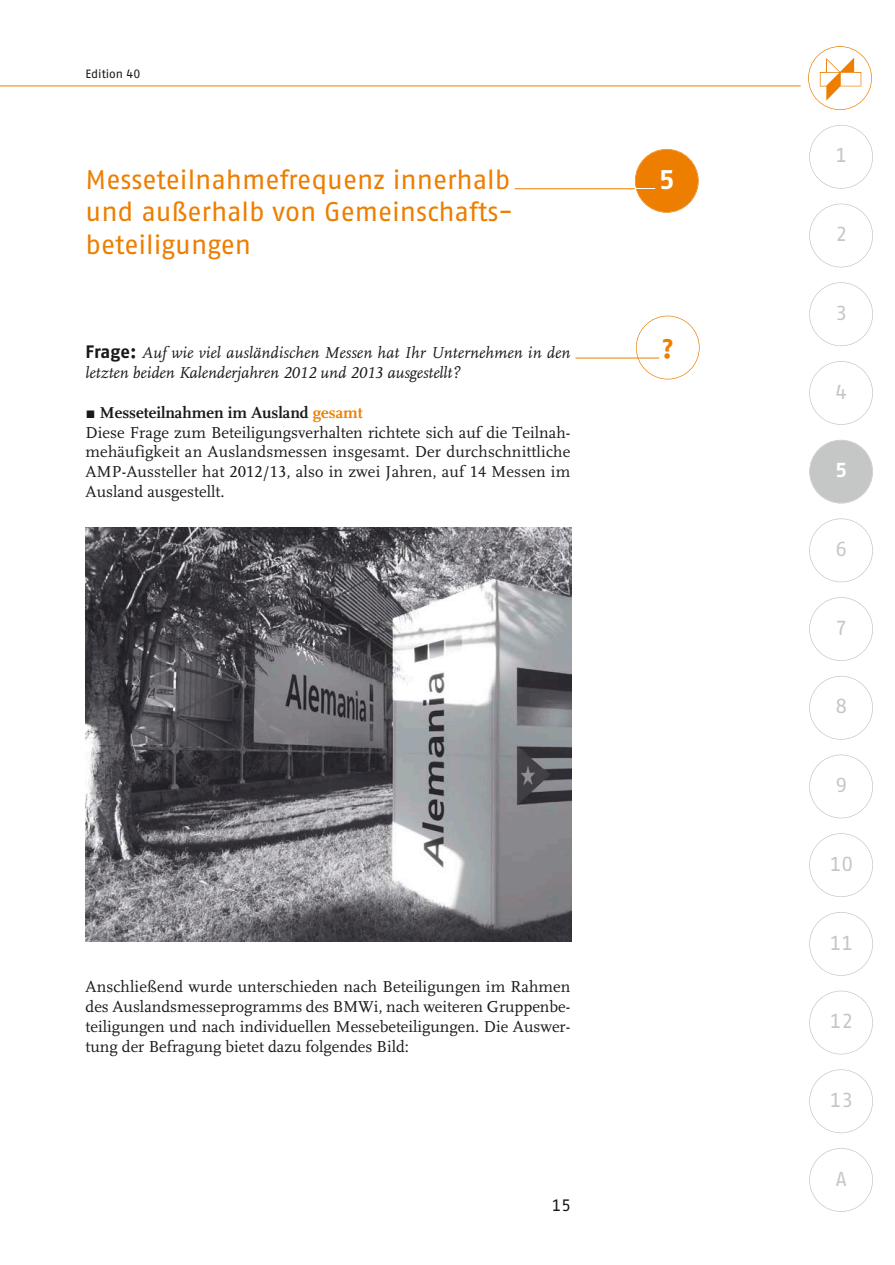
<style>
.page{position:relative;width:895px;height:1265px;background:#fff}
.page>*{position:absolute;margin:0;border:0;box-sizing:border-box;transform-origin:0 0}
.t1{font:27px/32.4px "Fago No Regular Tf";color:#ed7e00;text-align:justify}
.t2{font:27px "Fago No Bold Tf";color:#fff}
.t3{font:27px "Fago No Bold Tf";color:#ed7e00}
.t4{font:20.25px "Fago No Regular Tf";color:#c5c6c6}
.t5{font:20.25px "Fago No Bold Tf";color:#fff}
.t6{font:16.5px/19.8px "Scala LF";color:#19181a}
.t7{font:italic 16.5px/19.8px "Scala LF";color:#19181a}
.t8{font:16.5px "Fago No Regular Tf";color:#19181a}
.t9{font:12px "Fago No Regular Tf";color:#19181a}
.s1{font-family:"Fago No Bold Tf";font-style:normal;font-size:18px}
.s2{font-family:"Scala Exp"}
.s3{font-weight:700}
.s4{font-weight:700;color:#ed7e00}
</style>
<div class="page">
<div style="left:808px;top:46px;width:64px;height:64px;border:1px solid #ed7e00;border-radius:50%"></div>
<svg style="left:820px;top:58px;width:41px;height:43px"></svg>
<div style="left:809px;top:125px;width:64px;height:64px;border:1px solid #c5c6c6;border-radius:50%"></div>
<div style="left:809px;top:203px;width:64px;height:64px;border:1px solid #c5c6c6;border-radius:50%"></div>
<div style="left:809px;top:282px;width:64px;height:64px;border:1px solid #c5c6c6;border-radius:50%"></div>
<div style="left:809px;top:361px;width:64px;height:64px;border:1px solid #c5c6c6;border-radius:50%"></div>
<div style="left:810px;top:440px;width:62px;height:63px;background:#c5c6c6;border-radius:50%"></div>
<div style="left:809px;top:440px;width:64px;height:63px;border:1px solid #c5c6c6;border-radius:50%"></div>
<div style="left:809px;top:518px;width:64px;height:64px;border:1px solid #c5c6c6;border-radius:50%"></div>
<div style="left:809px;top:597px;width:64px;height:64px;border:1px solid #c5c6c6;border-radius:50%"></div>
<div style="left:809px;top:675px;width:64px;height:64px;border:1px solid #c5c6c6;border-radius:50%"></div>
<div style="left:809px;top:754px;width:64px;height:64px;border:1px solid #c5c6c6;border-radius:50%"></div>
<div style="left:809px;top:833px;width:64px;height:64px;border:1px solid #c5c6c6;border-radius:50%"></div>
<div style="left:809px;top:911px;width:64px;height:64px;border:1px solid #c5c6c6;border-radius:50%"></div>
<div style="left:809px;top:990px;width:64px;height:64px;border:1px solid #c5c6c6;border-radius:50%"></div>
<div style="left:809px;top:1069px;width:64px;height:64px;border:1px solid #c5c6c6;border-radius:50%"></div>
<div style="left:809px;top:1147px;width:64px;height:64px;border:1px solid #c5c6c6;border-radius:50%"></div>
<hr style="left:0;top:85px;width:801px;height:1px;background:#ed7e00">
<div style="left:636px;top:150px;width:62px;height:62px;background:#ed7e00;border-radius:50%"></div>
<div style="left:635px;top:149px;width:64px;height:64px;border:1px solid #ed7e00;border-radius:50%"></div>
<svg style="left:636px;top:188px;width:19px;height:1px"></svg>
<hr style="left:515px;top:188px;width:120px;height:1px;background:#ed7e00">
<div style="left:636px;top:315px;width:64px;height:64px;border:1px solid #ed7e00;border-radius:50%"></div>
<hr style="left:575px;top:357px;width:84px;height:1px;background:#ed7e00">
<img style="left:86px;top:527px;width:485px;height:414px">
<p class="t9" style="left:86px;top:69px;width:56px">Edition 40</p>
<h1 class="t1" style="left:86px;top:166px;width:429px">Messeteilnahmefrequenz innerhalb und außerhalb von Gemeinschafts&shy;beteiligungen</h1>
<p class="t7" style="left:86px;top:344px;width:486px"><span class="s1">Frage:</span> Auf wie viel ausländischen Messen hat Ihr Unternehmen in den letzten beiden Kalenderjahren 2012 und 2013 ausgestellt?</p>
<p class="t6" style="left:86px;top:404px;width:486px"><span class="s2">r</span> <span class="s3">Messeteilnahmen im Ausland</span> <span class="s4">gesamt<br></span>Diese Frage zum Beteiligungsverhalten richtete sich auf die Teilnah&shy;mehäufigkeit an Auslandsmessen insgesamt. Der durchschnittliche AMP-Aussteller hat 2012/13, also in zwei Jahren, auf 14 Messen im Ausland ausgestellt.</p>
<h1 class="t2" style="left:659px;top:170px;width:17px">5</h1>
<h1 class="t3" style="left:662px;top:339px;width:13px">?</h1>
<p class="t6" style="left:86px;top:978px;width:486px;text-align:justify">Anschließend wurde unterschieden nach Beteiligungen im Rahmen des Auslandsmesseprogramms des BMWi, nach weiteren Gruppenbe&shy;teiligungen und nach individuellen Messebeteiligungen. Die Auswer&shy;tung der Befragung bietet dazu folgendes Bild:</p>
<p class="t8" style="left:552px;top:1198px;width:21px">15</p>
<p class="t4" style="left:836px;top:148px;width:13px">1</p>
<p class="t4" style="left:836px;top:226px;width:13px">2</p>
<p class="t4" style="left:836px;top:305px;width:13px">3</p>
<p class="t4" style="left:836px;top:384px;width:13px">4</p>
<p class="t5" style="left:836px;top:462px;width:13px">5</p>
<p class="t4" style="left:836px;top:541px;width:13px">6</p>
<p class="t4" style="left:836px;top:620px;width:13px">7</p>
<p class="t4" style="left:836px;top:698px;width:13px">8</p>
<p class="t4" style="left:836px;top:777px;width:13px">9</p>
<p class="t4" style="left:830px;top:856px;width:25px">10</p>
<p class="t4" style="left:830px;top:934px;width:25px">11</p>
<p class="t4" style="left:830px;top:1013px;width:25px">12</p>
<p class="t4" style="left:830px;top:1092px;width:25px">13</p>
<p class="t4" style="left:836px;top:1170px;width:12px">A</p>
</div>
